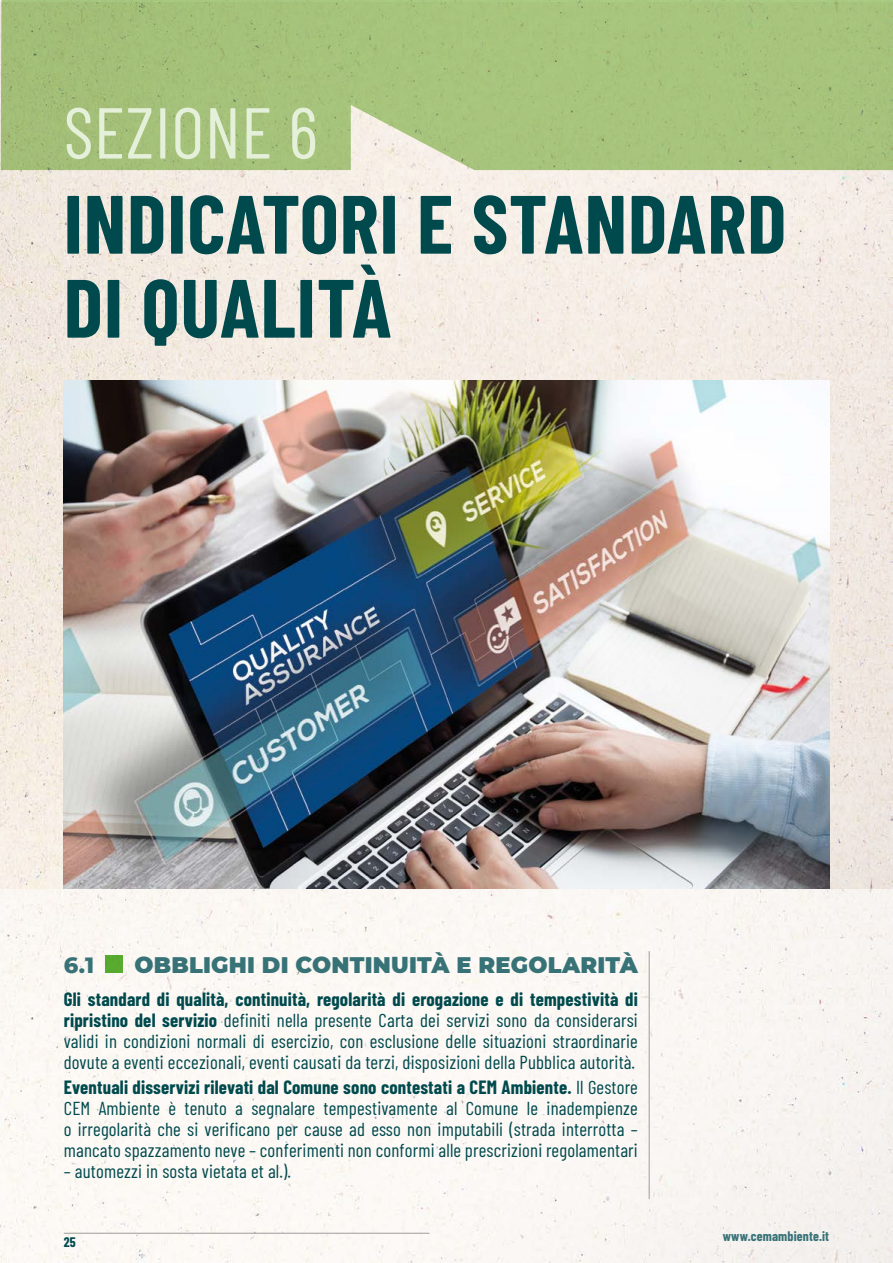
<style>
.page{position:relative;width:893px;height:1263px;background:#fbf7f3}
.page>*{position:absolute;margin:0;border:0;box-sizing:border-box;transform-origin:0 0}
.t1{font:700 82.5px/84px "Barlow Condensed";letter-spacing:.01em;color:#00494d}
.t2{font:72px "Barlow Condensed";letter-spacing:.01em;color:#e5f0da}
.t3{font:900 22.5px "Montserrat";letter-spacing:.01em;color:#377277}
.t4{font:800 22.5px "Montserrat";color:#377277}
.t5{font:18.75px/21px "Barlow Condensed";letter-spacing:.01em;color:#00494d;text-align:justify}
.t6{font:700 13.5px "Barlow Condensed";letter-spacing:.01em;color:#377277}
.t7{font:700 13.5px "Barlow Condensed";color:#00494d}
.s1{font-weight:700}
</style>
<div class="page">
<hr style="left:64px;top:1233px;width:365px;height:1px;background:#9d9d9c">
<img style="left:0;top:2px;width:893px;height:887px">
<svg style="left:1px;top:0;width:892px;height:170px;background:#a7c37d"></svg>
<hr style="left:649px;top:951px;width:1px;height:248px;background:#9d9d9c">
<img style="left:64px;top:381px;width:765px;height:508px">
<div style="left:106px;top:956px;width:17px;height:17px;background:#5ab031"></div>
<h2 class="t2" style="left:64px;top:81px;width:256px">SEZIONE 6</h2>
<h1 class="t1" style="left:64px;top:177px;width:724px">INDICATORI E STANDARD<br>DI QUALITÀ</h1>
<p class="t4" style="left:64px;top:948px;width:32px">6.1</p>
<p class="t3" style="left:135px;top:948px;width:505px">OBBLIGHI DI CONTINUITÀ E REGOLARITÀ</p>
<p class="t5" style="left:64px;top:987px;width:576px"><span class="s1">Gli standard di qualità, continuità, regolarità di erogazione e di tempestività di ripristino del servizio</span> definiti nella presente Carta dei servizi sono da considerarsi validi in condizioni normali di esercizio, con esclusione delle situazioni straordinarie dovute a eventi eccezionali, eventi causati da terzi, disposizioni della Pubblica autorità.</p>
<p class="t5" style="left:64px;top:1075px;width:576px"><span class="s1">Eventuali disservizi rilevati dal Comune sono contestati a CEM Ambiente.</span> Il Gestore CEM Ambiente è tenuto a segnalare tempestivamente al Comune le inadempienze o irregolarità che si verificano per cause ad esso non imputabili (strada interrotta – mancato spazzamento neve – conferimenti non conformi alle prescrizioni regolamentari</p>
<p class="t5" style="left:64px;top:1159px;width:229px">– automezzi in sosta vietata et al.).</p>
<p class="t7" style="left:64px;top:1232px;width:13px">25</p>
<p class="t6" style="left:723px;top:1226px;width:108px">www.cemambiente.it</p>
</div>
